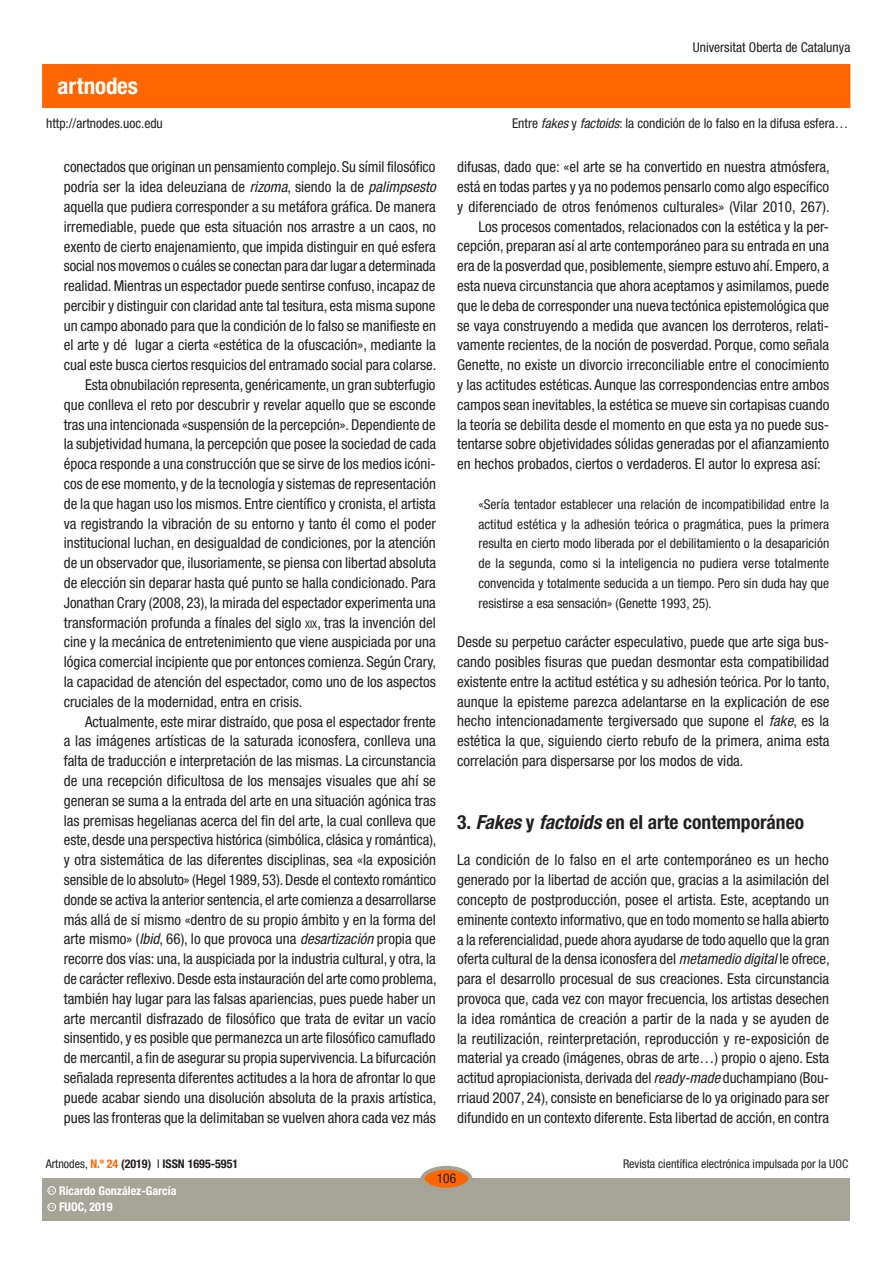
<style>
.page{position:relative;width:893px;height:1263px;background:#fff}
.page>*{position:absolute;margin:0;border:0;box-sizing:border-box;transform-origin:0 0}
.t1{font:700 condensed 22.95px "Helvetica Neue LT Std";color:#fff}
.SUBTITOLS{font:700 condensed 19.5px "Helvetica Neue LT Std";color:#231f20}
.text_general{font:condensed 15px/19.8px "Helvetica Neue LT Std";color:#231f20;text-align:justify}
.text_general_primerp{font:condensed 15px/19.8px "Helvetica Neue LT Std";color:#231f20;text-align:justify}
.TEXTCITAT{font:condensed 13.5px/19.8px "Helvetica Neue LT Std";color:#231f20;text-align:justify}
.t2{font:condensed 12px "Helvetica Neue LT Std";color:#231f20}
.t3{font:700 condensed 12px "Helvetica Neue LT Std";color:#231f20}
.t4{font:700 condensed 12px "Helvetica Neue LT Std";color:#fff}
.t5{font:600 3.9px "Adobe Caslon Pro";color:#fff}
.s1{font-style:italic}
.s2{font-size:10.5px}
.s3{font-weight:400}
.s4{color:#f60}
</style>
<div class="page">
<div style="left:43px;top:65px;width:807px;height:42px;background:#f60"></div>
<div style="left:43px;top:1178px;width:807px;height:42px;background:#a6a397"></div>
<div style="left:422px;top:1168px;width:48px;height:21px;background:#f60;border-radius:50%"></div>
<div style="left:421px;top:1166px;width:51px;height:25px;border:4px solid #a6a397;border-radius:50%"></div>
<div style="left:48px;top:1203px;width:8px;height:8px;border:1px solid #fff;border-radius:50%"></div>
<div style="left:48px;top:1186px;width:8px;height:8px;border:1px solid #fff;border-radius:50%"></div>
<h1 class="t1" style="left:58px;top:72px;width:82px">artnodes</h1>
<p class="TEXTCITAT" style="left:46px;top:113px;width:118px">http://artnodes.uoc.edu</p>
<p class="text_general_primerp" style="left:64px;top:157px;width:374px">conectados que originan un pensamiento complejo. Su símil filosófico podría ser la idea deleuziana de <span class="s1">rizoma</span>, siendo la de <span class="s1">palimpsesto </span>aquella que pudiera corresponder a su metáfora gráfica. De manera irremediable, puede que esta situación nos arrastre a un caos, no exento de cierto enajenamiento, que impida distinguir en qué esfera social nos movemos o cuáles se conectan para dar lugar a determinada realidad. Mientras un espectador puede sentirse confuso, incapaz de percibir y distinguir con claridad ante tal tesitura, esta misma supone un campo abonado para que la condición de lo falso se manifieste en el arte y dé lugar a cierta «estética de la ofuscación», mediante la cual este busca ciertos resquicios del entramado social para colarse.</p>
<p class="text_general" style="left:64px;top:375px;width:374px;text-indent:21px">Esta obnubilación representa, genéricamente, un gran subterfugio que conlleva el reto por descubrir y revelar aquello que se esconde tras una intencionada «suspensión de la percepción». Dependiente de la subjetividad humana, la percepción que posee la sociedad de cada época responde a una construcción que se sirve de los medios icóni&shy;cos de ese momento, y de la tecnología y sistemas de representación de la que hagan uso los mismos. Entre científico y cronista, el artista va registrando la vibración de su entorno y tanto él como el poder institucional luchan, en desigualdad de condiciones, por la atención de un observador que, ilusoriamente, se piensa con libertad absoluta de elección sin deparar hasta qué punto se halla condicionado. Para Jonathan Crary (2008, 23), la mirada del espectador experimenta una transformación profunda a fínales del siglo <span class="s2">xix</span>, tras la invención del cine y la mecánica de entretenimiento que viene auspiciada por una lógica comercial incipiente que por entonces comienza. Según Crary, la capacidad de atención del espectador, como uno de los aspectos cruciales de la modernidad, entra en crisis.</p>
<p class="text_general" style="left:64px;top:711px;width:374px;text-indent:21px">Actualmente, este mirar distraído, que posa el espectador frente a las imágenes artísticas de la saturada iconosfera, conlleva una falta de traducción e interpretación de las mismas. La circunstancia de una recepción dificultosa de los mensajes visuales que ahí se generan se suma a la entrada del arte en una situación agónica tras las premisas hegelianas acerca del fin del arte, la cual conlleva que este, desde una perspectiva histórica (simbólica, clásica y romántica), y otra sistemática de las diferentes disciplinas, sea «la exposición sensible de lo absoluto» (Hegel 1989, 53). Desde el contexto romántico donde se activa la anterior sentencia, el arte comienza a desarrollarse más allá de sí mismo «dentro de su propio ámbito y en la forma del arte mismo» (<span class="s1">Ibid</span>, 66), lo que provoca una <span class="s1">desartización</span> propia que recorre dos vías: una, la auspiciada por la industria cultural, y otra, la de carácter reflexivo. Desde esta instauración del arte como problema, también hay lugar para las falsas apariencias, pues puede haber un arte mercantil disfrazado de filosófico que trata de evitar un vacío sinsentido, y es posible que permanezca un arte filosófico camuflado de mercantil, a fin de asegurar su propia supervivencia. La bifurcación señalada representa diferentes actitudes a la hora de afrontar lo que puede acabar siendo una disolución absoluta de la praxis artística, pues las fronteras que la delimitaban se vuelven ahora cada vez más</p>
<p class="TEXTCITAT" style="left:693px;top:37px;width:159px">Universitat Oberta de Catalunya</p>
<p class="TEXTCITAT" style="left:512px;top:113px;width:338px">Entre <span class="s1">fakes</span> y <span class="s1">factoids</span>: la condición de lo falso en la difusa esfera…</p>
<p class="text_general" style="left:457px;top:157px;width:374px">difusas, dado que: «el arte se ha convertido en nuestra atmósfera, está en todas partes y ya no podemos pensarlo como algo específico y diferenciado de otros fenómenos culturales» (Vilar 2010, 267).</p>
<p class="text_general" style="left:457px;top:216px;width:374px;text-indent:21px">Los procesos comentados, relacionados con la estética y la per&shy;cepción, preparan así al arte contemporáneo para su entrada en una era de la posverdad que, posiblemente, siempre estuvo ahí. Empero, a esta nueva circunstancia que ahora aceptamos y asimilamos, puede que le deba de corresponder una nueva tectónica epistemológica que se vaya construyendo a medida que avancen los derroteros, relati&shy;vamente recientes, de la noción de posverdad. Porque, como señala Genette, no existe un divorcio irreconciliable entre el conocimiento y las actitudes estéticas. Aunque las correspondencias entre ambos campos sean inevitables, la estética se mueve sin cortapisas cuando la teoría se debilita desde el momento en que esta ya no puede sus&shy;tentarse sobre objetividades sólidas generadas por el afianzamiento en hechos probados, ciertos o verdaderos. El autor lo expresa así:</p>
<p class="TEXTCITAT" style="left:478px;top:494px;width:352px">«Sería tentador establecer una relación de incompatibilidad entre la actitud estética y la adhesión teórica o pragmática, pues la primera resulta en cierto modo liberada por el debilitamiento o la desaparición de la segunda, como si la inteligencia no pudiera verse totalmente convencida y totalmente seducida a un tiempo. Pero sin duda hay que resistirse a esa sensación» (Genette 1993, 25).</p>
<p class="text_general_primerp" style="left:457px;top:632px;width:374px">Desde su perpetuo carácter especulativo, puede que arte siga bus&shy;cando posibles fisuras que puedan desmontar esta compatibilidad existente entre la actitud estética y su adhesión teórica. Por lo tanto, aunque la episteme parezca adelantarse en la explicación de ese hecho intencionadamente tergiversado que supone el <span class="s1">fake</span>, es la estética la que, siguiendo cierto rebufo de la primera, anima esta correlación para dispersarse por los modos de vida.</p>
<p class="SUBTITOLS" style="left:457px;top:810px;width:348px">3. <span class="s1">Fakes</span> y <span class="s1">factoids</span> en el arte contemporáneo</p>
<p class="text_general_primerp" style="left:457px;top:850px;width:374px">La condición de lo falso en el arte contemporáneo es un hecho generado por la libertad de acción que, gracias a la asimilación del concepto de postproducción, posee el artista. Este, aceptando un eminente contexto informativo, que en todo momento se halla abierto a la referencialidad, puede ahora ayudarse de todo aquello que la gran oferta cultural de la densa iconosfera del <span class="s1">metamedio digital</span> le ofrece, para el desarrollo procesual de sus creaciones. Esta circunstancia provoca que, cada vez con mayor frecuencia, los artistas desechen la idea romántica de creación a partir de la nada y se ayuden de la reutilización, reinterpretación, reproducción y re-exposición de material ya creado (imágenes, obras de arte…) propio o ajeno. Esta actitud apropiacionista, derivada del <span class="s1">ready-made</span> duchampiano (Bou&shy;rriaud 2007, 24), consiste en beneficiarse de lo ya originado para ser difundido en un contexto diferente. Esta libertad de acción, en contra</p>
<p class="t3" style="left:46px;top:1157px;width:194px"><span class="s3">Artnodes,</span> <span class="s4">N.º 24</span> (2019) <span class="s3">I</span> ISSN 1695-5951</p>
<p class="t5" style="left:49px;top:1205px;width:7px">CC</p>
<p class="t4" style="left:59px;top:1200px;width:55px">FUOC, 2019</p>
<p class="t4" style="left:59px;top:1183px;width:119px">Ricardo González-García</p>
<p class="t5" style="left:49px;top:1188px;width:7px">CC</p>
<p class="TEXTCITAT" style="left:437px;top:1169px;width:21px">106</p>
<p class="t2" style="left:623px;top:1157px;width:227px">Revista científica electrónica impulsada por la UOC</p>
</div>
